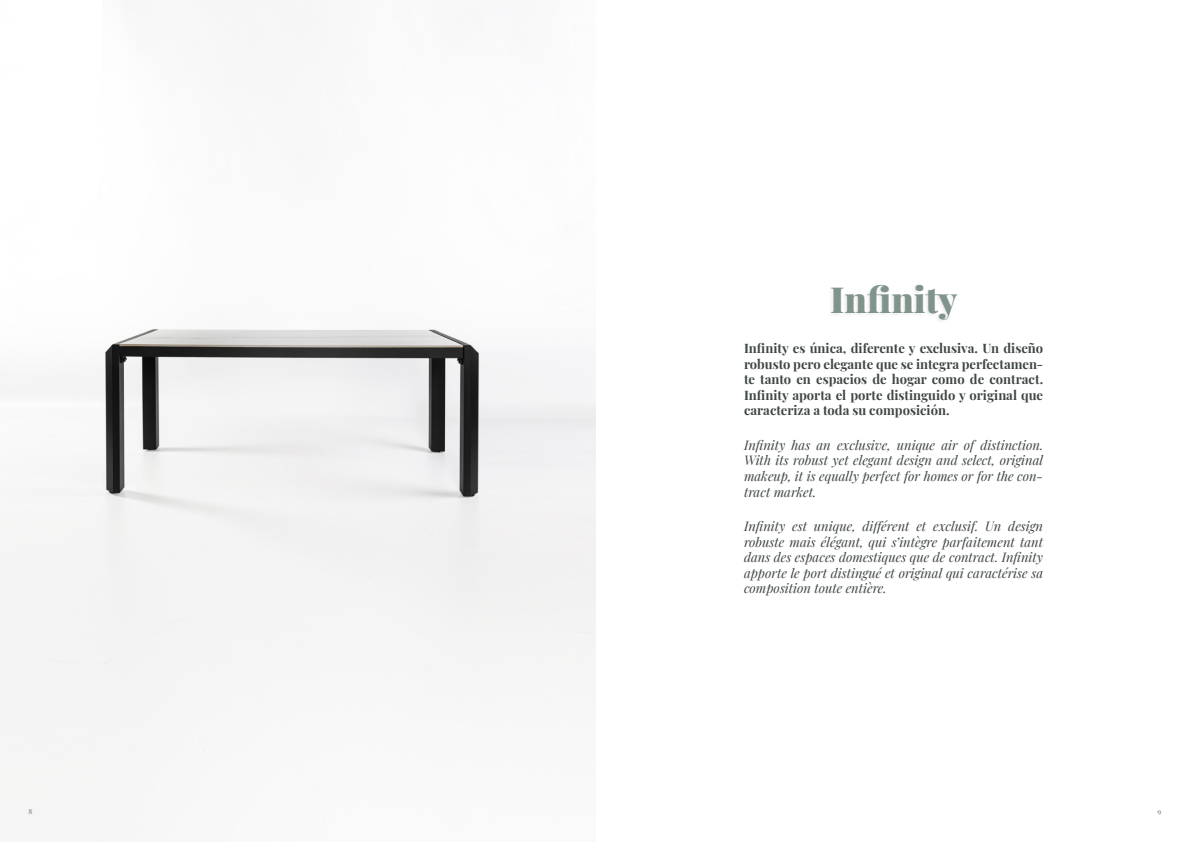
<style>
.page{position:relative;width:1191px;height:842px;background:#fff}
.page>*{position:absolute;margin:0;border:0;box-sizing:border-box;transform-origin:0 0}
.t1{font:900 36px "Playfair Display";color:#81948c}
.t2{font:italic 13px/15.6px "Playfair Display";color:#3f4742;text-align:justify}
.t3{font:700 13px/15.6px "Playfair Display";color:#3f4742;text-align:justify}
.t4{font:700 7px "Playfair Display";color:#939598}
</style>
<div class="page">
<div style="left:826px;top:284px;width:131px;height:41px;background:#231f20;opacity:.08"></div>
<img style="left:0;top:0;width:595px;height:829px">
<p class="t1" style="left:830px;top:271px;width:129px">Infinity</p>
<p class="t3" style="left:744px;top:339px;width:301px">Infinity es única, diferente y exclusiva. Un diseño robusto pero elegante que se integra perfectamen&shy;te tanto en espacios de hogar como de contract.<br>Infinity aporta el porte distinguido y original que caracteriza a toda su composición.</p>
<p class="t2" style="left:744px;top:436px;width:301px">Infinity has an exclusive, unique air of distinction.<br>With its robust yet elegant design and select, original makeup, it is equally perfect for homes or for the con&shy;tract market.</p>
<p class="t2" style="left:744px;top:517px;width:301px">Infinity est unique, différent et exclusif. Un design robuste mais élégant, qui s’intègre parfaitement tant dans des espaces domestiques que de contract. Infinity apporte le port distingué et original qui caractérise sa composition toute entière.</p>
<p class="t4" style="left:28px;top:805px;width:5px">8</p>
<p class="t4" style="left:1157px;top:805px;width:5px">9</p>
</div>
